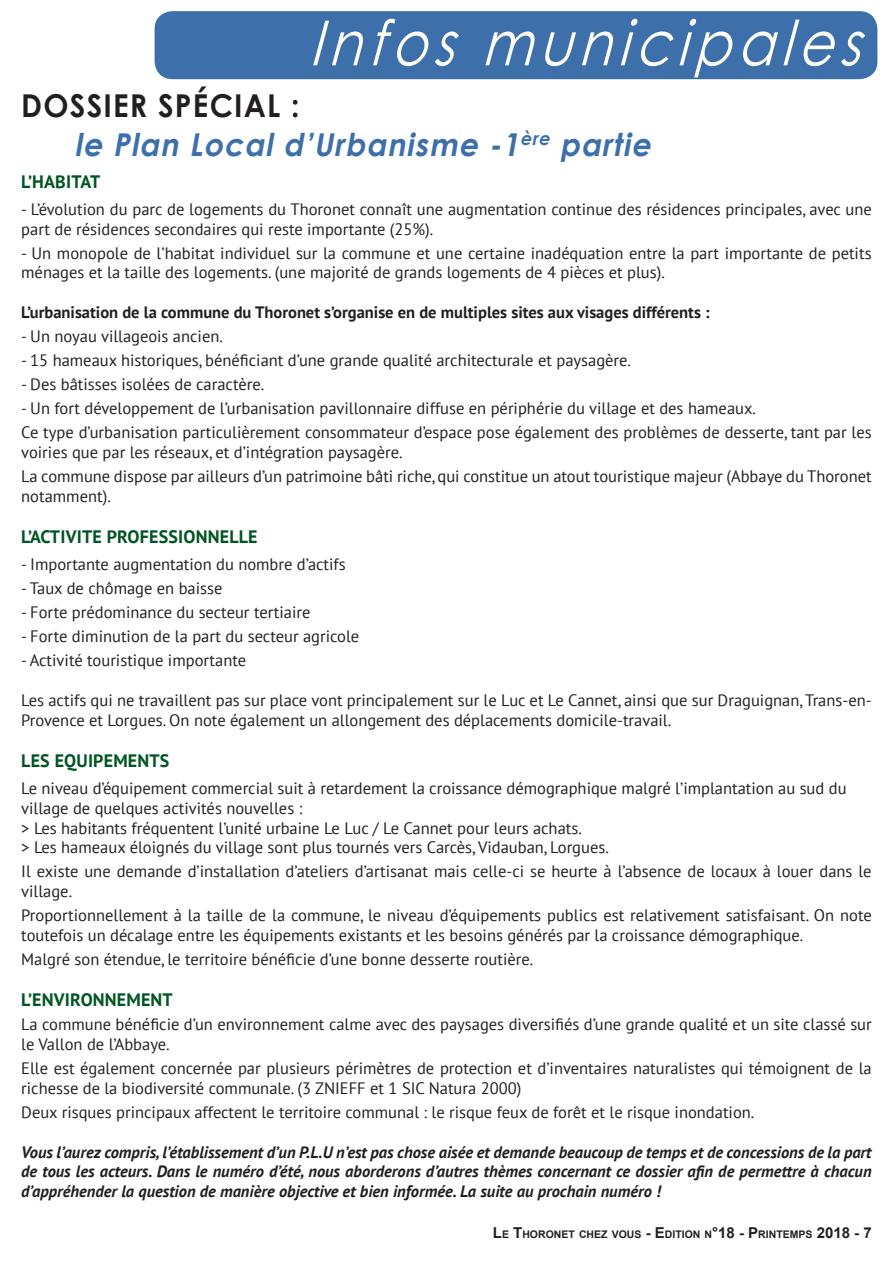
<style>
.page{position:relative;width:893px;height:1263px;background:#fff}
.page>*{position:absolute;margin:0;border:0;box-sizing:border-box;transform-origin:0 0}
.t1{font:italic 62.1px "Century Gothic";color:#fffef3;scale:.87 1}
.t2{font:italic 700 31.5px/38.8px "Century Gothic";color:#3d70ab;scale:.95 1}
.t3{font:700 18px "PT Sans";letter-spacing:.01em;color:#052}
.t4{font:16.5px/19.8px "PT Sans";color:#231f20}
.t5{font:italic 700 16.5px/19.8px "PT Sans";color:#231f20;text-align:justify}
.t6{font:700 16.5px "PT Sans";color:#231f20}
.t7{font:700 10.5px "Arial";color:#231f20}
.s1{font-style:normal;color:#231f20}
.s2{font-size:15px}
</style>
<div class="page">
<div style="left:155px;top:11px;width:722px;height:68px;background:#3d70ab;border-radius:18px"></div>
<h1 class="t1" style="left:309px;top:5px;width:657px">Infos municipales</h1>
<h2 class="t2" style="left:74px;top:85px;width:615px;text-indent:-53px"><span class="s1">DOSSIER SPéCIAL :<br></span>le Plan Local d’Urbanisme -1<sup>ère</sup> partie</h2>
<p class="t3" style="left:21px;top:170px;width:81px">L’HABITAT</p>
<p class="t4" style="left:21px;top:199px;width:852px">- L’évolution du parc de logements du Thoronet connaît une augmentation continue des résidences principales, avec une part de résidences secondaires qui reste importante (25%).</p>
<p class="t4" style="left:21px;top:243px;width:852px">- Un monopole de l’habitat individuel sur la commune et une certaine inadéquation entre la part importante de petits ménages et la taille des logements. (une majorité de grands logements de 4 pièces et plus).</p>
<p class="t6" style="left:21px;top:301px;width:690px">L’urbanisation de la commune du Thoronet s’organise en de multiples sites aux visages différents :</p>
<p class="t4" style="left:21px;top:326px;width:203px">- Un noyau villageois ancien.</p>
<p class="t4" style="left:21px;top:350px;width:611px">- 15 hameaux historiques, bénéficiant d’une grande qualité architecturale et paysagère.</p>
<p class="t4" style="left:21px;top:374px;width:245px">- Des bâtisses isolées de caractère.</p>
<p class="t4" style="left:21px;top:396px;width:852px;line-height:24px">- Un fort développement de l’urbanisation pavillonnaire diffuse en périphérie du village et des hameaux.<br>Ce type d’urbanisation particulièrement consommateur d’espace pose également des problèmes de desserte, tant par les</p>
<p class="t4" style="left:21px;top:440px;width:852px;line-height:24px">voiries que par les réseaux, et d’intégration paysagère.<br>La commune dispose par ailleurs d’un patrimoine bâti riche, qui constitue un atout touristique majeur (Abbaye du Thoronet</p>
<p class="t4" style="left:21px;top:486px;width:91px">notamment).</p>
<p class="t3" style="left:21px;top:525px;width:238px">L’ACTIVITE PROFESSIONNELLE</p>
<p class="t4" style="left:21px;top:554px;width:326px">- Importante augmentation du nombre d’actifs</p>
<p class="t4" style="left:21px;top:578px;width:203px">- Taux de chômage en baisse</p>
<p class="t4" style="left:21px;top:602px;width:291px">- Forte prédominance du secteur tertiaire</p>
<p class="t4" style="left:21px;top:626px;width:339px">- Forte diminution de la part du secteur agricole</p>
<p class="t4" style="left:21px;top:650px;width:226px">- Activité touristique importante</p>
<p class="t4" style="left:21px;top:690px;width:852px">Les actifs qui ne travaillent pas sur place vont principalement sur le Luc et Le Cannet, ainsi que sur Draguignan, Trans-en-<br>Provence et Lorgues. On note également un allongement des déplacements domicile-travail.</p>
<p class="t3" style="left:21px;top:749px;width:150px">LES EQUIPEMENTS</p>
<p class="t4" style="left:21px;top:778px;width:827px">Le niveau d’équipement commercial suit à retardement la croissance démographique malgré l’implantation au sud du village de quelques activités nouvelles :<br>&gt; Les habitants fréquentent l’unité urbaine Le Luc / Le Cannet pour leurs achats.<br>&gt; Les hameaux éloignés du village sont plus tournés vers Carcès, Vidauban, Lorgues.</p>
<p class="t4" style="left:21px;top:861px;width:852px">Il existe une demande d’installation d’ateliers d’artisanat mais celle-ci se heurte à l’absence de locaux à louer dans le village.</p>
<p class="t4" style="left:21px;top:905px;width:852px">Proportionnellement à la taille de la commune, le niveau d’équipements publics est relativement satisfaisant. On note toutefois un décalage entre les équipements existants et les besoins générés par la croissance démographique.</p>
<p class="t4" style="left:21px;top:949px;width:514px">Malgré son étendue, le territoire bénéficie d’une bonne desserte routière.</p>
<p class="t3" style="left:21px;top:988px;width:153px">L’ENVIRONNEMENT</p>
<p class="t4" style="left:21px;top:1014px;width:852px">La commune bénéficie d’un environnement calme avec des paysages diversifiés d’une grande qualité et un site classé sur le Vallon de l’Abbaye.</p>
<p class="t4" style="left:21px;top:1058px;width:852px">Elle est également concernée par plusieurs périmètres de protection et d’inventaires naturalistes qui témoignent de la richesse de la biodiversité communale. (3 ZNIEFF et 1 SIC Natura 2000)</p>
<p class="t4" style="left:21px;top:1102px;width:735px">Deux risques principaux affectent le territoire communal : le risque feux de forêt et le risque inondation.</p>
<p class="t5" style="left:21px;top:1141px;width:852px">Vous l’aurez compris, l’établissement d’un P.L.U n’est pas chose aisée et demande beaucoup de temps et de concessions de la part de tous les acteurs. Dans le numéro d’été, nous aborderons d’autres thèmes concernant ce dossier afin de permettre à chacun d’appréhender la question de manière objective et bien informée. La suite au prochain numéro !</p>
<p class="t7" style="left:493px;top:1227px;width:380px"><span class="s2">L</span>E <span class="s2">T</span>HORONET CHEZ VOUS <span class="s2">- E</span>DITION N<span class="s2">°18 - P</span>RINTEMPS <span class="s2">2018 - 7</span></p>
</div>
